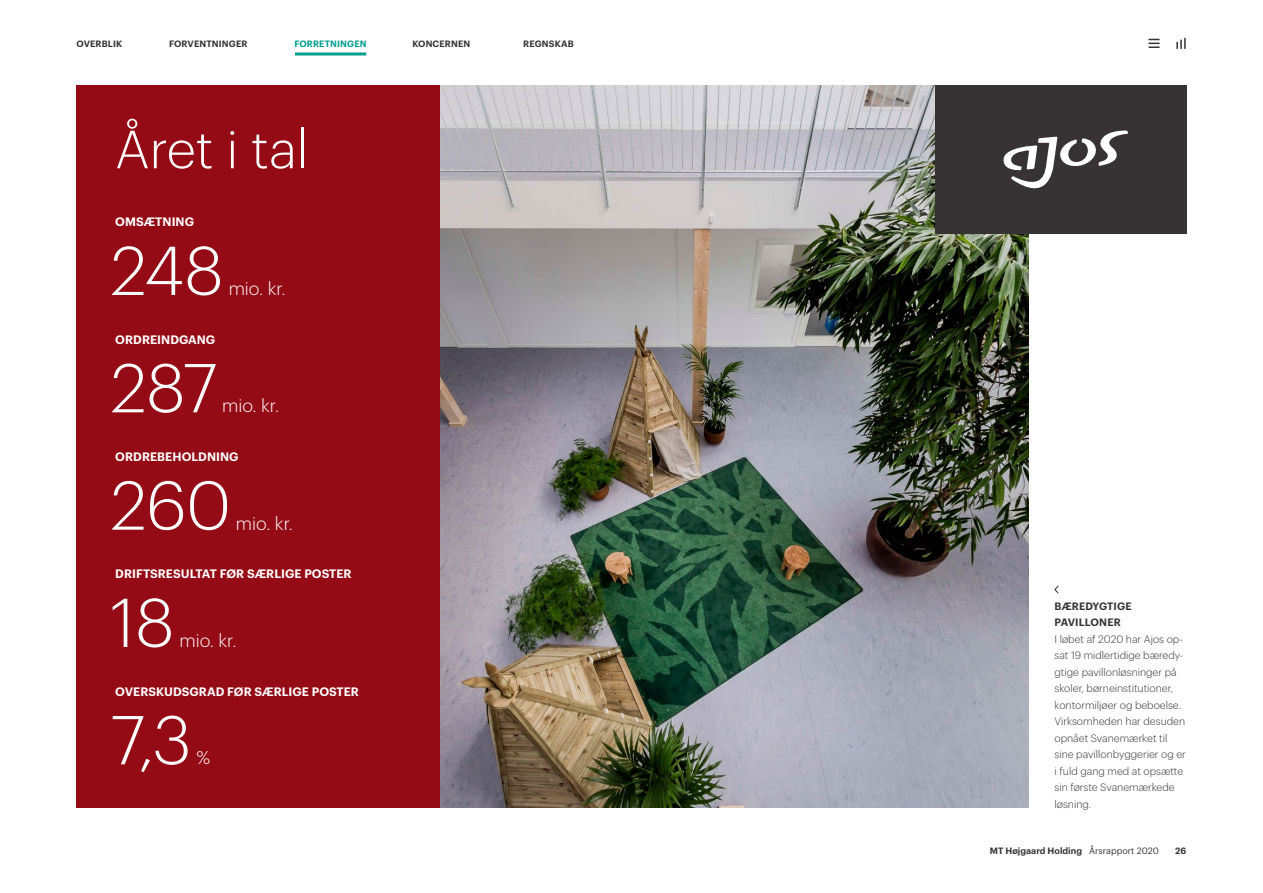
<style>
.page{position:relative;width:1263px;height:893px;background:#fff}
.page>*{position:absolute;margin:0;border:0;box-sizing:border-box;transform-origin:0 0}
.t1{font:300 67.5px "Graphik";color:#fff}
.Header_H1{font:300 52.5px "Graphik";color:#fff}
.t2{font:300 18px "Graphik";color:#fff}
.t3{font:600 12px "Graphik";letter-spacing:.005em;color:#fff}
.Subheader_H1{font:300 10.5px/16.5px "Graphik";color:#373334}
.Subheader_H1-2{font:600 10.5px/16.5px "Graphik";letter-spacing:.015em;color:#373334}
.t4{font:600 9px "Graphik";letter-spacing:.015em;color:#373334}
.t5{font:600 9px "Graphik";letter-spacing:.015em;color:#009e8e}
.s1{font-weight:400}
</style>
<div class="page">
<img style="left:440px;top:85px;width:589px;height:723px">
<div style="left:77px;top:85px;width:363px;height:723px;background:#940a15"></div>
<div style="left:935px;top:85px;width:252px;height:149px;background:#373334"></div>
<svg style="left:1003px;top:131px;width:125px;height:57px"></svg>
<svg style="left:1148px;top:39px;width:11px;height:9px"></svg>
<svg style="left:1176px;top:38px;width:10px;height:11px"></svg>
<hr style="left:295px;top:52px;width:71px;height:3px;background:#009e8e">
<svg style="left:1054px;top:585px;width:5px;height:9px"></svg>
<p class="t4" style="left:77px;top:37px;width:47px">OVERBLIK</p>
<p class="t4" style="left:169px;top:37px;width:80px">FORVENTNINGER</p>
<p class="t5" style="left:294px;top:37px;width:74px">FORRETNINGEN</p>
<p class="t4" style="left:412px;top:37px;width:59px">KONCERNEN</p>
<p class="t4" style="left:523px;top:37px;width:52px">REGNSKAB</p>
<p class="Header_H1" style="left:115px;top:111px;width:195px">Året i tal</p>
<p class="t3" style="left:115px;top:213px;width:80px">OMSÆTNING</p>
<p class="t1" style="left:111px;top:221px;width:114px">248</p>
<p class="t2" style="left:229px;top:275px;width:58px">mio. kr.</p>
<p class="t3" style="left:115px;top:330px;width:101px">ORDREINDGANG</p>
<p class="t1" style="left:111px;top:339px;width:108px">287</p>
<p class="t2" style="left:222px;top:393px;width:58px">mio. kr.</p>
<p class="t3" style="left:115px;top:448px;width:125px">ORDREBEHOLDNING</p>
<p class="t1" style="left:111px;top:456px;width:122px">260</p>
<p class="t2" style="left:236px;top:510px;width:58px">mio. kr.</p>
<p class="t3" style="left:115px;top:565px;width:238px">DRIFTSRESULTAT FØR SÆRLIGE POSTER</p>
<p class="t1" style="left:111px;top:573px;width:65px">18</p>
<p class="t2" style="left:180px;top:627px;width:58px">mio. kr.</p>
<p class="t3" style="left:115px;top:682px;width:245px">OVERSKUDSGRAD FØR SÆRLIGE POSTER</p>
<p class="t1" style="left:111px;top:691px;width:82px">7,3</p>
<p class="t2" style="left:196px;top:745px;width:15px">%</p>
<p class="Subheader_H1-2" style="left:1054px;top:597px;width:79px">BÆREDYGTIGE<br>PAVILLONER</p>
<p class="Subheader_H1" style="left:1054px;top:630px;width:133px">I løbet af 2020 har Ajos op&shy;sat 19 midlertidige bæredy&shy;gtige pavillonløsninger på skoler, børneinstitutioner, kontormiljøer og beboelse.<br>Virksomheden har desuden opnået Svanemærket til sine pavillonbyggerier og er i fuld gang med at opsætte sin første Svanemærkede løsning.</p>
<p class="t4" style="left:990px;top:843px;width:171px">MT Højgaard Holding <span class="s1">Årsrapport 2020</span></p>
<p class="t4" style="left:1175px;top:843px;width:13px">26</p>
</div>
